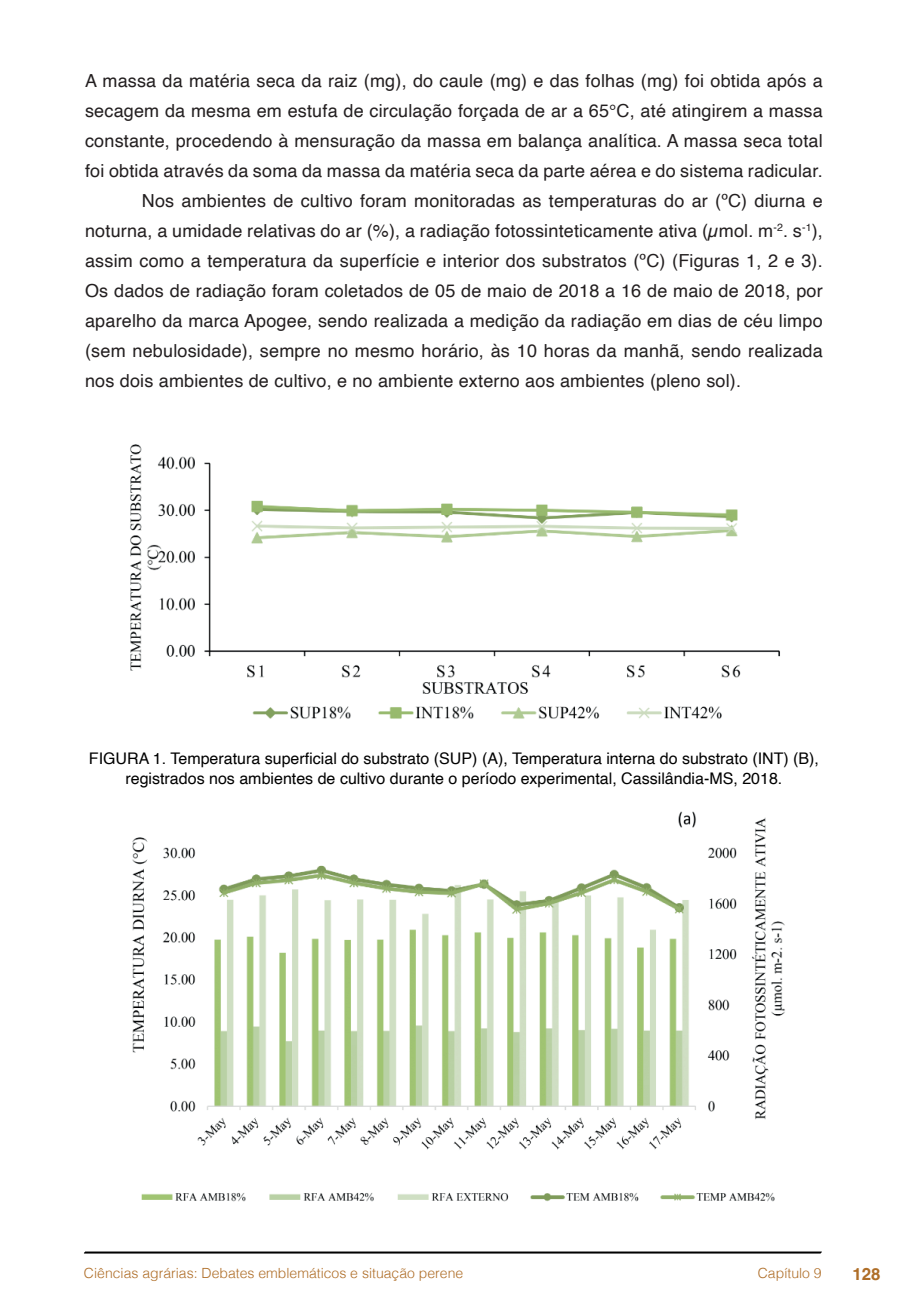
<style>
.page{position:relative;width:908px;height:1304px;background:#fff}
.page>*{position:absolute;margin:0;border:0;box-sizing:border-box;transform-origin:0 0}
.t1{font:18px "Helvetica";letter-spacing:.01em;color:#231f20}
.t2{font:700 16.8px "Helvetica";color:#af6e28}
.t3{font:16px/19.2px "Helvetica";color:#000;text-align:center}
.t4{font:300 14px "Helvetica";color:#af6e28}
</style>
<div class="page">
<svg style="left:84px;top:1251px;width:737px;height:3px;background:#515151"></svg>
<img style="left:130px;top:444px;width:650px;height:275px">
<img style="left:132px;top:811px;width:653px;height:391px">
<p class="t1" style="left:85px;top:67px;width:738px">A massa da matéria seca da raiz (mg), do caule (mg) e das folhas (mg) foi obtida após a</p>
<p class="t1" style="left:85px;top:97px;width:738px">secagem da mesma em estufa de circulação forçada de ar a 65°C, até atingirem a massa</p>
<p class="t1" style="left:85px;top:127px;width:738px">constante, procedendo à mensuração da massa em balança analítica. A massa seca total</p>
<p class="t1" style="left:85px;top:157px;width:738px">foi obtida através da soma da massa da matéria seca da parte aérea e do sistema radicular.</p>
<p class="t1" style="left:142px;top:187px;width:682px">Nos ambientes de cultivo foram monitoradas as temperaturas do ar (ºC) diurna e</p>
<p class="t1" style="left:85px;top:217px;width:739px">noturna, a umidade relativas do ar (%), a radiação fotossinteticamente ativa (µmol. m<sup>-2</sup>. s<sup>-1</sup>),</p>
<p class="t1" style="left:85px;top:247px;width:738px">assim como a temperatura da superfície e interior dos substratos (ºC) (Figuras 1, 2 e 3).</p>
<p class="t1" style="left:85px;top:277px;width:738px">Os dados de radiação foram coletados de 05 de maio de 2018 a 16 de maio de 2018, por</p>
<p class="t1" style="left:85px;top:307px;width:738px">aparelho da marca Apogee, sendo realizada a medição da radiação em dias de céu limpo</p>
<p class="t1" style="left:85px;top:337px;width:738px">(sem nebulosidade), sempre no mesmo horário, às 10 horas da manhã, sendo realizada</p>
<p class="t1" style="left:85px;top:367px;width:657px">nos dois ambientes de cultivo, e no ambiente externo aos ambientes (pleno sol).</p>
<p class="t3" style="left:89px;top:750px;width:731px">FIGURA 1. Temperatura superficial do substrato (SUP) (A), Temperatura interna do substrato (INT) (B), registrados nos ambientes de cultivo durante o período experimental, Cassilândia-MS, 2018.</p>
<p class="t4" style="left:84px;top:1261px;width:380px">Ciências agrárias: Debates emblemáticos e situação perene</p>
<p class="t4" style="left:757px;top:1261px;width:65px">Capítulo 9</p>
<p class="t2" style="left:851px;top:1264px;width:30px">128</p>
</div>
